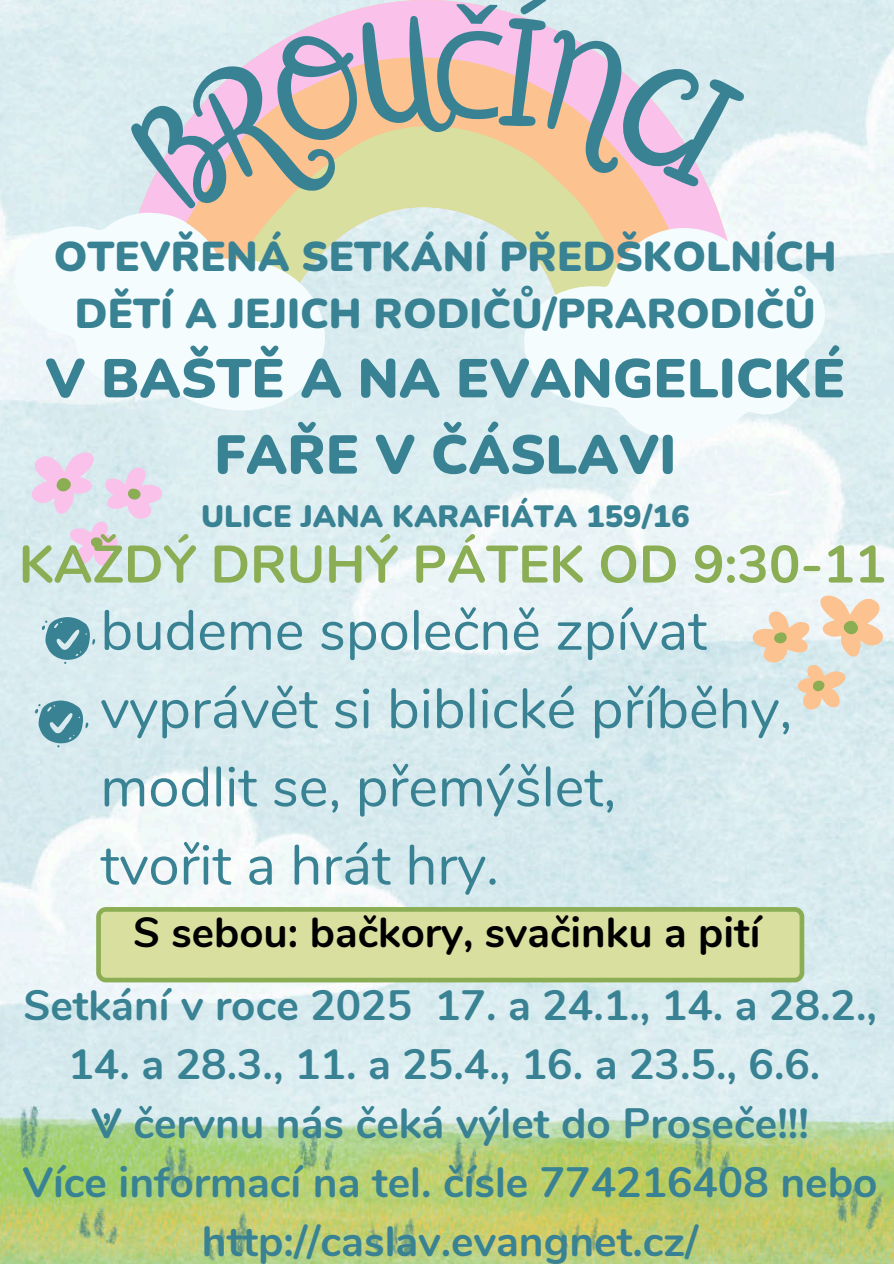
<style>
.page{position:relative;width:894px;height:1264px;background:#fff}
.page>*{position:absolute;margin:0;border:0;box-sizing:border-box;transform-origin:0 0}
.t1{font:56.1px/78.2px "Nunito";color:#398293}
.t2{font:900 54.45px/76.2px "Nunito";color:#398293;text-align:center}
.t3{font:700 52.5px "Nunito";color:#8bad54}
.t4{font:700 42.3px/58.9px "Nunito";color:#398293;text-align:center}
.t5{font:700 42px "Nunito";color:#000}
.t6{font:900 41.7px/57.2px "Nunito";color:#398293;text-align:center}
.t7{font:900 30.9px "Nunito";color:#398293}
</style>
<div class="page">
<img style="left:0;top:0;width:893px;height:1263px">
<svg style="left:96px;top:907px;width:708px;height:75px;fill:#d9df9f"></svg>
<svg style="left:41px;top:617px;width:55px;height:47px"></svg>
<svg style="left:34px;top:700px;width:55px;height:47px"></svg>
<svg style="left:13px;top:212px;width:818px;height:235px;fill:#f0f5fa"></svg>
<svg style="left:31px;top:452px;width:133px;height:115px"></svg>
<svg style="left:750px;top:595px;width:133px;height:115px"></svg>
<svg style="left:125px;top:0;width:624px;height:224px"></svg>
<p class="t6" style="left:54px;top:226px;width:784px">OTEVŘENÁ SETKÁNÍ PŘEDŠKOLNÍCH<br>DĚTÍ A JEJICH RODIČŮ/PRARODIČŮ</p>
<p class="t2" style="left:45px;top:338px;width:801px">V BAŠTĚ A NA EVANGELICKÉ<br>FAŘE V ČÁSLAVI</p>
<p class="t7" style="left:201px;top:494px;width:490px">ULICE JANA KARAFIÁTA 159/16</p>
<p class="t3" style="left:19px;top:525px;width:868px">KAŽDÝ DRUHÝ PÁTEK OD 9:30-11</p>
<h1 class="t1" style="left:100px;top:588px;width:693px">budeme společně zpívat vyprávět si biblické příběhy, modlit se, přemýšlet,<br>tvořit a hrát hry.</h1>
<p class="t5" style="left:133px;top:901px;width:628px">S sebou: bačkory, svačinku a pití</p>
<p class="t4" style="left:23px;top:973px;width:855px">Setkání v roce 2025 17. a 24.1., 14. a 28.2.,</p>
<p class="t4" style="left:23px;top:1032px;width:855px">14. a 28.3., 11. a 25.4., 16. a 23.5., 6.6.<br>V červnu nás čeká výlet do Proseče!!!<br>Více informací na tel. čísle 774216408 nebo http://caslav.evangnet.cz/</p>
<h1 class="t1" style="left:100px;top:1057px;width:14px">,</h1>
</div>
